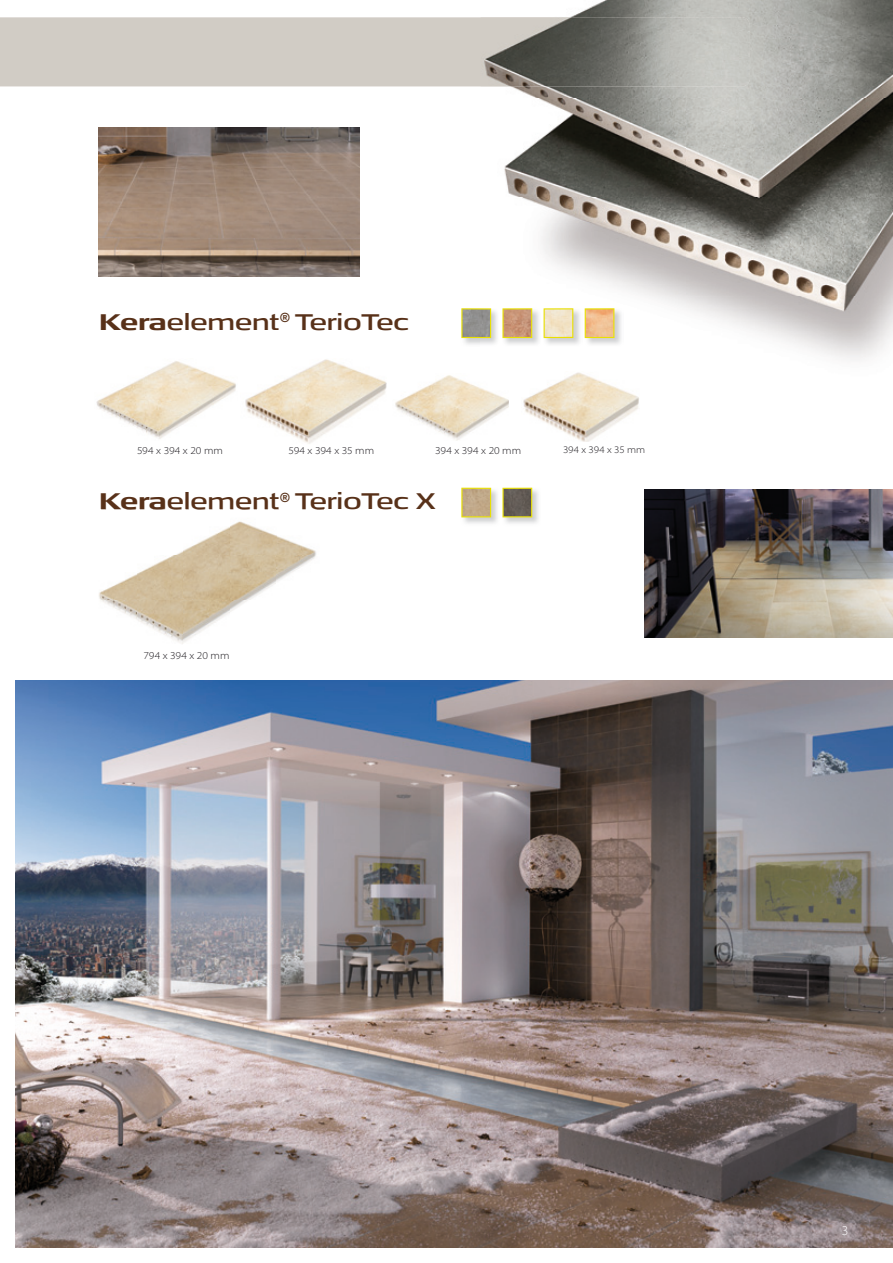
<style>
.page{position:relative;width:893px;height:1263px;background:#fff}
.page>*{position:absolute;margin:0;border:0;box-sizing:border-box;transform-origin:0 0}
.t1{font:22.5px "Signa Ext";color:#583119}
.t2{font:300 13.5px "Myriad Pro";color:#fff}
.t3{font:300 semi-expanded 10.5px "Myriad Pro";color:#1a171c}
.t4{font:300 semi-expanded 10.05px "Myriad Pro";letter-spacing:-.005em;color:#1a171c}
.s1{font-weight:700}
</style>
<div class="page">
<img style="left:16px;top:680px;width:877px;height:567px">
<img style="left:99px;top:128px;width:260px;height:148px">
<img style="left:645px;top:489px;width:248px;height:149px">
<div style="left:0;top:17px;width:480px;height:69px;background:#d1ccc5"></div>
<img style="left:480px;top:0;width:413px;height:360px">
<img style="left:480px;top:17px;width:270px;height:69px">
<img style="left:502px;top:308px;width:39px;height:39px">
<svg style="left:502px;top:308px;width:30px;height:30px"></svg>
<img style="left:502px;top:487px;width:37px;height:37px">
<svg style="left:502px;top:488px;width:30px;height:29px"></svg>
<img style="left:543px;top:308px;width:39px;height:39px">
<svg style="left:544px;top:308px;width:29px;height:30px"></svg>
<img style="left:584px;top:308px;width:39px;height:39px">
<svg style="left:585px;top:308px;width:29px;height:30px"></svg>
<img style="left:461px;top:308px;width:39px;height:39px">
<svg style="left:461px;top:308px;width:30px;height:30px"></svg>
<img style="left:461px;top:487px;width:37px;height:37px">
<svg style="left:461px;top:488px;width:30px;height:29px"></svg>
<img style="left:523px;top:372px;width:116px;height:70px">
<img style="left:245px;top:359px;width:142px;height:85px">
<img style="left:395px;top:375px;width:114px;height:66px">
<img style="left:96px;top:361px;width:140px;height:78px">
<img style="left:99px;top:521px;width:217px;height:123px">
<h1 class="t1" style="left:99px;top:309px;width:311px"><span class="s1">Kera</span>element<sup>®</sup> TerioTec</h1>
<p class="t3" style="left:137px;top:444px;width:87px">594 x 394 x 20 mm</p>
<p class="t3" style="left:288px;top:444px;width:87px">594 x 394 x 35 mm</p>
<p class="t3" style="left:435px;top:444px;width:87px">394 x 394 x 20 mm</p>
<p class="t4" style="left:563px;top:444px;width:84px">394 x 394 x 35 mm</p>
<h1 class="t1" style="left:99px;top:488px;width:338px"><span class="s1">Kera</span>element<sup>®</sup> TerioTec X</h1>
<p class="t3" style="left:143px;top:650px;width:87px">794 x 394 x 20 mm</p>
<p class="t2" style="left:842px;top:1223px;width:8px">3</p>
</div>
